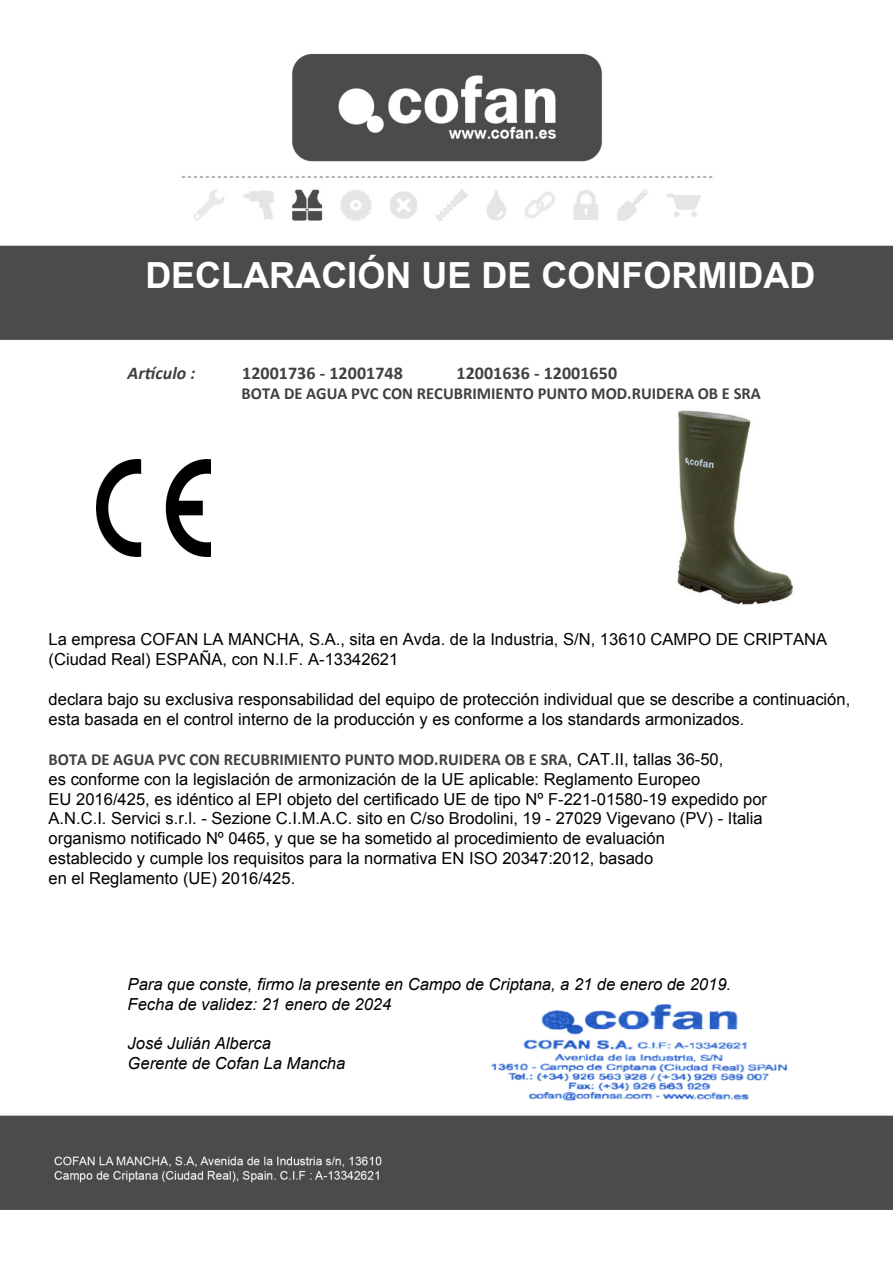
<style>
.page{position:relative;width:893px;height:1263px;background:#fff}
.page>*{position:absolute;margin:0;border:0;box-sizing:border-box;transform-origin:0 0}
.t1{font:700 36px "Arial";color:#fff}
.t2{font:700 18px "Calibri";letter-spacing:.005em;color:#404040}
.t3{font:italic 700 18px "Calibri";color:#404040}
.t4{font:700 16.8px "Calibri";color:#404040}
.t5{font:16.5px/19.8px "Arial";color:#000}
.t6{font:italic 16.5px/19.8px "Arial";color:#000}
.s1{font-family:"Arial";font-weight:400;font-size:16.5px;color:#000}
</style>
<div class="page">
<img style="left:0;top:53px;width:893px;height:1157px">
<img style="left:96px;top:459px;width:114px;height:97px">
<img style="left:484px;top:1002px;width:307px;height:105px">
<img style="left:585px;top:404px;width:301px;height:208px">
<h1 class="t1" style="left:145px;top:252px;width:672px">DECLARACIÓN UE DE CONFORMIDAD</h1>
<p class="t3" style="left:128px;top:361px;width:69px">Artículo :</p>
<p class="t2" style="left:242px;top:361px;width:162px">12001736 - 12001748</p>
<p class="t2" style="left:456px;top:361px;width:162px">12001636 - 12001650</p>
<p class="t4" style="left:242px;top:382px;width:521px">BOTA DE AGUA PVC CON RECUBRIMIENTO PUNTO MOD.RUIDERA OB E SRA</p>
<p class="t5" style="left:49px;top:630px;width:780px">La empresa COFAN LA MANCHA, S.A., sita en Avda. de la Industria, S/N, 13610 CAMPO DE CRIPTANA (Ciudad Real) ESPAÑA, con N.I.F. A-13342621</p>
<p class="t5" style="left:49px;top:689px;width:803px">declara bajo su exclusiva responsabilidad del equipo de protección individual que se describe a continuación, esta basada en el control interno de la producción y es conforme a los standards armonizados.</p>
<p class="t4" style="left:49px;top:748px;width:676px">BOTA DE AGUA PVC CON RECUBRIMIENTO PUNTO MOD.RUIDERA OB E SRA<span class="s1">, CAT.II, tallas 36-50,</span></p>
<p class="t5" style="left:49px;top:769px;width:720px">es conforme con la legislación de armonización de la UE aplicable: Reglamento Europeo<br>EU 2016/425, es idéntico al EPI objeto del certificado UE de tipo Nº F-221-01580-19 expedido por A.N.C.I. Servici s.r.l. - Sezione C.I.M.A.C. sito en C/so Brodolini, 19 - 27029 Vigevano (PV) - Italia organismo notificado Nº 0465, y que se ha sometido al procedimiento de evaluación<br>establecido y cumple los requisitos para la normativa EN ISO 20347:2012, basado<br>en el Reglamento (UE) 2016/425.</p>
<p class="t6" style="left:128px;top:974px;width:605px">Para que conste, firmo la presente en Campo de Criptana, a 21 de enero de 2019.<br>Fecha de validez: 21 enero de 2024</p>
<p class="t6" style="left:128px;top:1034px;width:219px">José Julián Alberca<br>Gerente de Cofan La Mancha</p>
</div>
